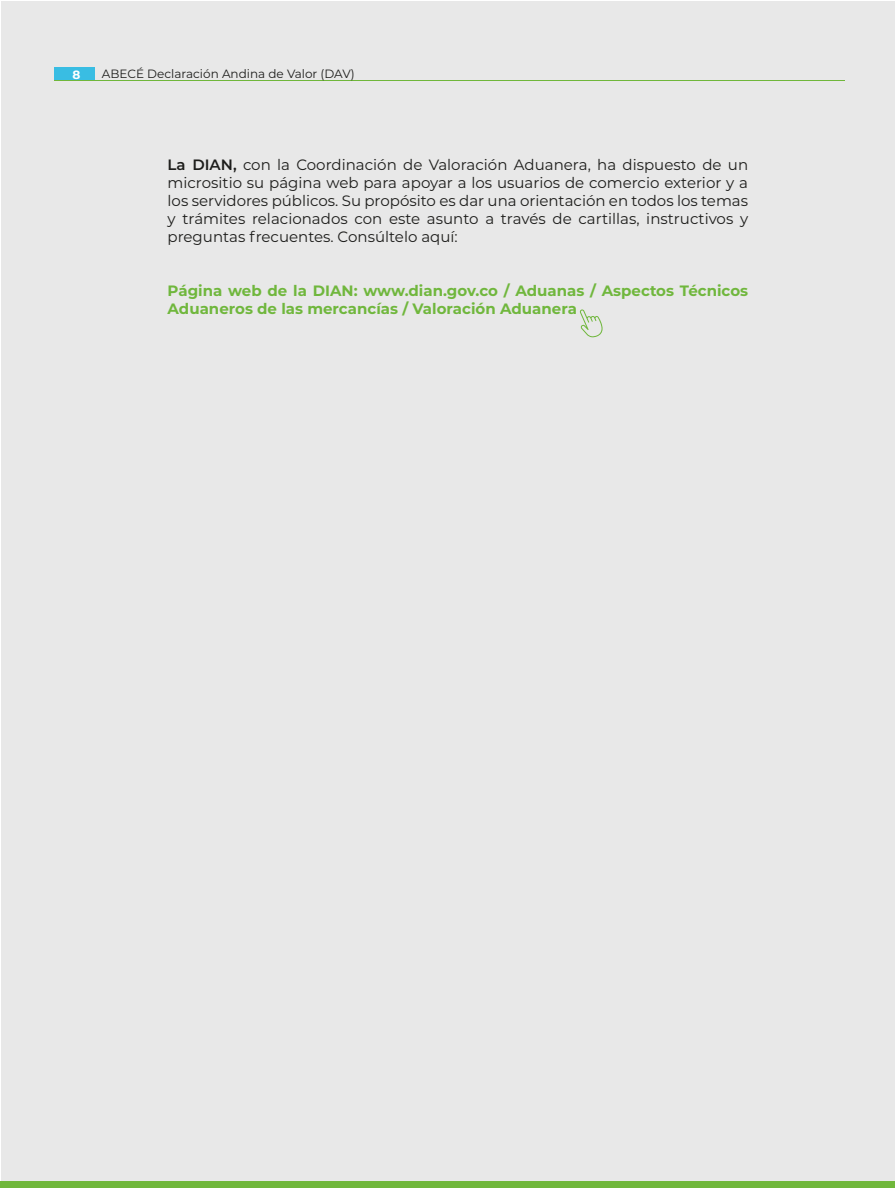
<style>
.page{position:relative;width:895px;height:1188px;background:#fff}
.page>*{position:absolute;margin:0;border:0;box-sizing:border-box;transform-origin:0 0}
.t1{font:15px/18px "Montserrat";color:#1d1d1b;text-align:justify}
.t2{font:700 15px/18px "Montserrat";color:#70b73d}
.t3{font:12px "Montserrat";color:#1d1d1b}
.t4{font:700 12px "Montserrat";color:#fff}
.s1{font-weight:600}
</style>
<div class="page">
<div style="left:2px;top:2px;width:893px;height:1186px;background:#e8e8e8"></div>
<div style="left:54px;top:68px;width:41px;height:12px;background:#39bde3"></div>
<hr style="left:54px;top:80px;width:791px;height:1px;background:#70b73b">
<div style="left:0;top:1182px;width:895px;height:6px;background:#70b73b"></div>
<svg style="left:579px;top:309px;width:23px;height:28px"></svg>
<p class="t4" style="left:72px;top:66px;width:9px">8</p>
<p class="t3" style="left:102px;top:65px;width:254px">ABECÉ Declaración Andina de Valor (DAV)</p>
<p class="t1" style="left:168px;top:155px;width:582px"><span class="s1">La DIAN,</span> con la Coordinación de Valoración Aduanera, ha dispuesto de un micrositio su página web para apoyar a los usuarios de comercio exterior y a los servidores públicos. Su propósito es dar una orientación en todos los temas y trámites relacionados con este asunto a través de cartillas, instructivos y preguntas frecuentes. Consúltelo aquí:</p>
<p class="t2" style="left:168px;top:281px;width:582px">Página web de la DIAN: www.dian.gov.co / Aduanas / Aspectos Técnicos<br>Aduaneros de las mercancías / Valoración Aduanera</p>
</div>
